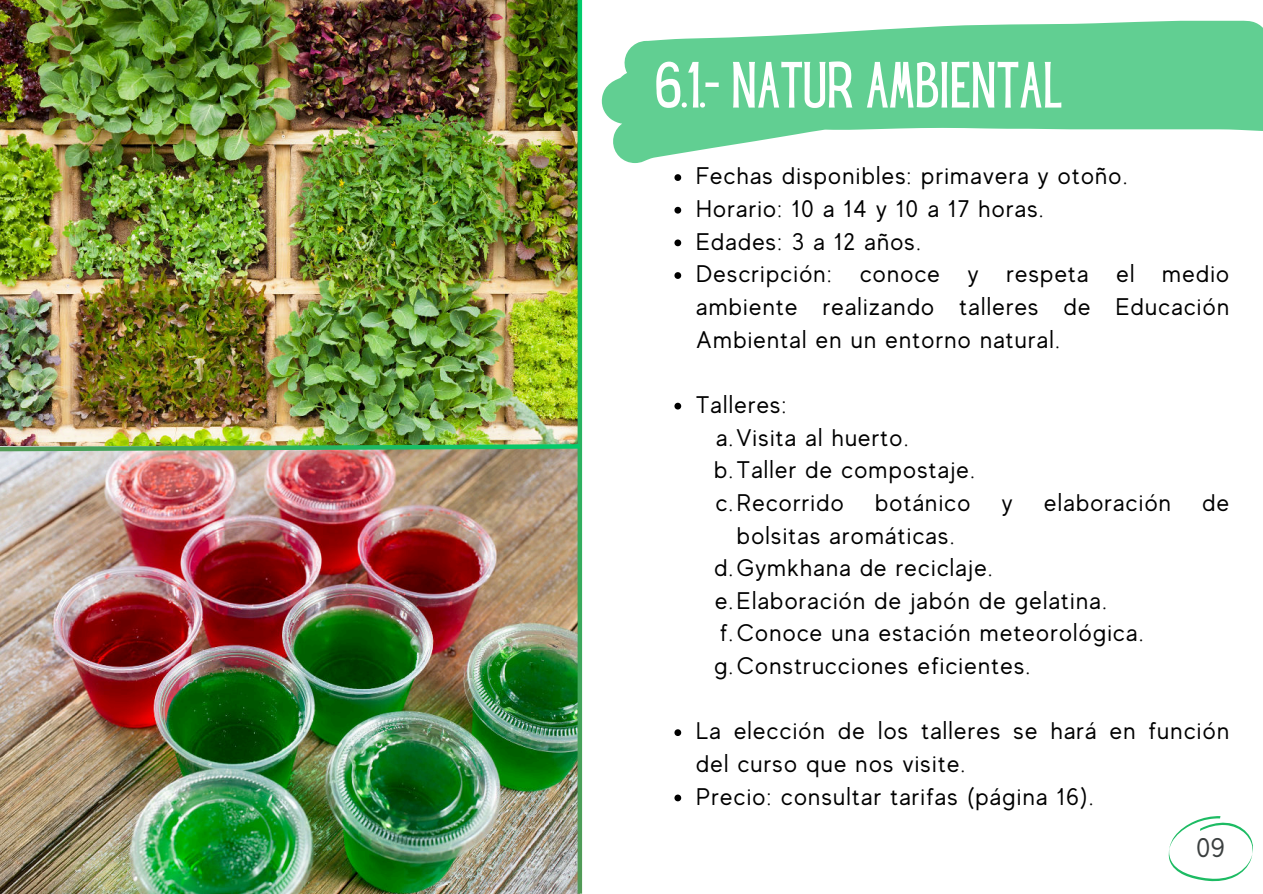
<style>
.page{position:relative;width:1263px;height:894px;background:#fff}
.page>*{position:absolute;margin:0;border:0;box-sizing:border-box;transform-origin:0 0}
.t1{font:57px "Hey Gotcha";color:#fff}
.t2{font:27px "MADE Evolve Sans";color:#3b3f3f}
.t3{font:24px/32.7px "MADE Evolve Sans";letter-spacing:.055em;color:#000}
</style>
<div class="page">
<svg style="left:601px;top:20px;width:662px;height:143px;fill:#61cf92"></svg>
<svg style="left:1168px;top:816px;width:85px;height:64px"></svg>
<svg style="left:674px;top:174px;width:7px;height:7px"></svg>
<svg style="left:674px;top:207px;width:7px;height:6px"></svg>
<svg style="left:674px;top:239px;width:7px;height:7px"></svg>
<svg style="left:674px;top:272px;width:7px;height:7px"></svg>
<svg style="left:674px;top:402px;width:7px;height:7px"></svg>
<svg style="left:674px;top:729px;width:7px;height:6px"></svg>
<svg style="left:674px;top:794px;width:7px;height:7px"></svg>
<img style="left:0;top:0;width:578px;height:893px">
<svg style="left:578px;top:0;width:4px;height:893px;background:#29b25f"></svg>
<img style="left:0;top:442px;width:583px;height:11px">
<h1 class="t1" style="left:655px;top:51px;width:409px">6.1.- NATUR AMBIENTAL</h1>
<p class="t3" style="left:696px;top:159px;width:534px">Fechas disponibles: primavera y otoño.<br>Horario: 10 a 14 y 10 a 17 horas.<br>Edades: 3 a 12 años.<br>Descripción: conoce y respeta el medio ambiente realizando talleres de Educación Ambiental en un entorno natural.</p>
<p class="t3" style="left:714px;top:387px;width:262px;text-indent:-18px">Talleres:<br>a.Visita al huerto. b.Taller de compostaje. c.Recorrido</p>
<p class="t3" style="left:875px;top:485px;width:97px">botánico</p>
<p class="t3" style="left:1002px;top:485px;width:12px">y</p>
<p class="t3" style="left:1044px;top:485px;width:128px">elaboración</p>
<p class="t3" style="left:1202px;top:485px;width:28px">de</p>
<p class="t3" style="left:714px;top:518px;width:430px;text-indent:23px">bolsitas aromáticas.<br>d.Gymkhana de reciclaje. e.Elaboración de jabón de gelatina. f.Conoce una estación meteorológica. g.Construcciones eficientes.</p>
<p class="t3" style="left:696px;top:714px;width:534px">La elección de los talleres se hará en función del curso que nos visite.<br>Precio: consultar tarifas (página 16).</p>
<p class="t2" style="left:1196px;top:830px;width:30px">09</p>
</div>
